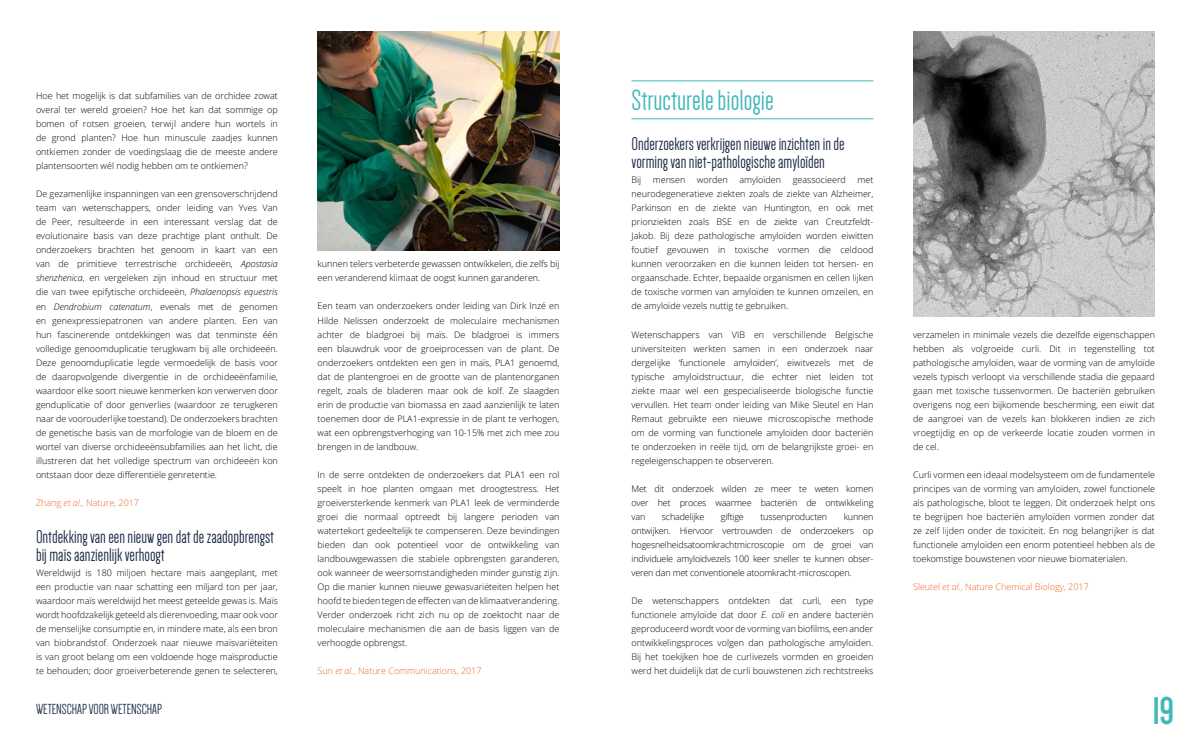
<style>
.page{position:relative;width:1191px;height:738px;background:#fff}
.page>*{position:absolute;margin:0;border:0;box-sizing:border-box;transform-origin:0 0}
.t1{font:700 40px "Dense";color:#43b7ba}
.t2{font:30px "Dense";color:#43b7ba}
.t3{font:19px/18px "Dense";color:#1b2944}
.t4{font:15px "Dense";color:#1b2944}
.t5{font:300 9px/14px "Open Sans";color:#000;text-align:justify}
.t6{font:300 9px "Open Sans";color:#ec672a}
.t7{font:300 9px "Open Sans";letter-spacing:-.02em;color:#000}
.s1{font-style:italic}
</style>
<div class="page">
<hr style="left:631px;top:80px;width:242px;height:1px;background:#43b7ba">
<hr style="left:631px;top:118px;width:242px;height:1px;background:#43b7ba">
<img style="left:317px;top:31px;width:242px;height:219px">
<img style="left:913px;top:31px;width:242px;height:285px">
<p class="t5" style="left:36px;top:89px;width:243px">Hoe het mogelijk is dat subfamilies van de orchidee zowat overal ter wereld groeien? Hoe het kan dat sommige op bomen of rotsen groeien, terwijl andere hun wortels in de grond planten? Hoe hun minuscule zaadjes kunnen ontkiemen zonder de voedingslaag die de meeste andere plantensoorten wél nodig hebben om te ontkiemen?</p>
<p class="t5" style="left:36px;top:187px;width:243px">De gezamenlijke inspanningen van een grensoverschrijdend team van wetenschappers, onder leiding van Yves Van de Peer, resulteerde in een interessant verslag dat de evolutionaire basis van deze prachtige plant onthult. De onderzoekers brachten het genoom in kaart van een van de primitieve terrestrische orchideeën, <span class="s1">Apostasia shenzhenica</span>, en vergeleken zijn inhoud en structuur met die van twee epifytische orchideeën, <span class="s1">Phalaenopsis equestris </span>en <span class="s1">Dendrobium catenatum</span>, evenals met de genomen en genexpressiepatronen van andere planten. Een van hun fascinerende ontdekkingen was dat tenminste één volledige genoomduplicatie terugkwam bij alle orchideeën.<br>Deze genoomduplicatie legde vermoedelijk de basis voor de daaropvolgende divergentie in de orchideeënfamilie, waardoor elke soort nieuwe kenmerken kon verwerven door genduplicatie of door genverlies (waardoor ze terugkeren naar de voorouderlijke toestand). De onderzoekers brachten de genetische basis van de morfologie van de bloem en de wortel van diverse orchideeënsubfamilies aan het licht, die illustreren dat het volledige spectrum van orchideeën kon ontstaan door deze differentiële genretentie.</p>
<p class="t6" style="left:36px;top:496px;width:105px">Zhang <span class="s1">et al</span>., Nature, 2017</p>
<h3 class="t3" style="left:36px;top:527px;width:240px">Ontdekking van een nieuw gen dat de zaadopbrengst bij maïs aanzienlijk verhoogt</h3>
<p class="t5" style="left:36px;top:565px;width:243px">Wereldwijd is 180 miljoen hectare maïs aangeplant, met een productie van naar schatting een miljard ton per jaar, waardoor maïs wereldwijd het meest geteelde gewas is. Maïs wordt hoofdzakelijk geteeld als dierenvoeding, maar ook voor de menselijke consumptie en, in mindere mate, als een bron van biobrandstof. Onderzoek naar nieuwe maïsvariëteiten is van groot belang om een voldoende hoge maïsproductie te behouden; door groeiverbeterende genen te selecteren,</p>
<h3 class="t4" style="left:36px;top:701px;width:127px">WETENSCHAP VOOR WETENSCHAP</h3>
<p class="t5" style="left:317px;top:257px;width:243px">kunnen telers verbeterde gewassen ontwikkelen, die zelfs bij een veranderend klimaat de oogst kunnen garanderen.</p>
<p class="t5" style="left:317px;top:299px;width:243px">Een team van onderzoekers onder leiding van Dirk Inzé en Hilde Nelissen onderzoekt de moleculaire mechanismen achter de bladgroei bij maïs. De bladgroei is immers een blauwdruk voor de groeiprocessen van de plant. De onderzoekers ontdekten een gen in maïs, PLA1 genoemd, dat de plantengroei en de grootte van de plantenorganen regelt, zoals de bladeren maar ook de kolf. Ze slaagden erin de productie van biomassa en zaad aanzienlijk te laten toenemen door de PLA1-expressie in de plant te verhogen, wat een opbrengstverhoging van 10-15% met zich mee zou brengen in de landbouw.</p>
<p class="t5" style="left:317px;top:467px;width:243px">In de serre ontdekten de onderzoekers dat PLA1 een rol speelt in hoe planten omgaan met droogtestress. Het groeiversterkende kenmerk van PLA1 leek de verminderde groei die normaal optreedt bij langere perioden van watertekort gedeeltelijk te compenseren. Deze bevindingen bieden dan ook potentieel voor de ontwikkeling van landbouwgewassen die stabiele opbrengsten garanderen, ook wanneer de weersomstandigheden minder gunstig zijn.<br>Op die manier kunnen nieuwe gewasvariëteiten helpen het hoofd te bieden tegen de effecten van de klimaatverandering.<br>Verder onderzoek richt zich nu op de zoektocht naar de moleculaire mechanismen die aan de basis liggen van de verhoogde opbrengst.</p>
<p class="t6" style="left:317px;top:664px;width:165px">Sun <span class="s1">et al.</span>, Nature Communications, 2017</p>
<h2 class="t2" style="left:631px;top:85px;width:144px">Structurele biologie</h2>
<h3 class="t3" style="left:631px;top:135px;width:215px">Onderzoekers verkrijgen nieuwe inzichten in de vorming van niet-pathologische amyloïden</h3>
<p class="t5" style="left:631px;top:173px;width:11px">Bij</p>
<p class="t5" style="left:653px;top:173px;width:34px">mensen</p>
<p class="t5" style="left:697px;top:173px;width:32px">worden</p>
<p class="t5" style="left:739px;top:173px;width:43px">amyloïden</p>
<p class="t5" style="left:793px;top:173px;width:55px">geassocieerd</p>
<p class="t5" style="left:631px;top:173px;width:243px;text-indent:226px">met neurodegeneratieve ziekten zoals de ziekte van Alzheimer, Parkinson en de ziekte van Huntington, en ook met prionziekten zoals BSE en de ziekte van Creutzfeldt-Jakob. Bij deze pathologische amyloïden worden eiwitten foutief gevouwen in toxische vormen die celdood kunnen veroorzaken en die kunnen leiden tot hersen- en orgaanschade. Echter, bepaalde organismen en cellen lijken de toxische vormen van amyloïden te kunnen omzeilen, en de amyloïde vezels nuttig te gebruiken.</p>
<p class="t5" style="left:631px;top:327px;width:243px">Wetenschappers van VIB en verschillende Belgische universiteiten werkten samen in een onderzoek naar dergelijke ‘functionele amyloïden’, eiwitvezels met de typische amyloïdstructuur, die echter niet leiden tot ziekte maar wel een gespecialiseerde biologische functie vervullen. Het team onder leiding van Mike Sleutel en Han Remaut gebruikte een nieuwe microscopische methode om de vorming van functionele amyloïden door bacteriën te onderzoeken in reële tijd, om de belangrijkste groei- en regeleigenschappen te observeren.</p>
<p class="t5" style="left:631px;top:481px;width:243px">Met dit onderzoek wilden ze meer te weten komen over het proces waarmee bacteriën de ontwikkeling van</p>
<p class="t7" style="left:662px;top:510px;width:44px">schadelijke</p>
<p class="t7" style="left:721px;top:510px;width:25px">giftige</p>
<p class="t7" style="left:760px;top:510px;width:68px">tussenproducten</p>
<p class="t5" style="left:631px;top:509px;width:243px;text-indent:212px">kunnen ontwijken. Hiervoor vertrouwden de onderzoekers op hogesnelheidsatoomkrachtmicroscopie om de groei van individuele amyloïdvezels 100 keer sneller te kunnen obser&shy;veren dan met conventionele atoomkracht-microscopen.</p>
<p class="t5" style="left:631px;top:593px;width:243px">De wetenschappers ontdekten dat curli, een type functionele amyloïde dat door <span class="s1">E. coli</span> en andere bacteriën geproduceerd wordt voor de vorming van biofilms, een ander ontwikkelingsproces volgen dan pathologische amyloïden.<br>Bij het toekijken hoe de curlivezels vormden en groeiden werd het duidelijk dat de curli bouwstenen zich rechtstreeks</p>
<p class="t5" style="left:913px;top:327px;width:243px">verzamelen in minimale vezels die dezelfde eigenschappen hebben als volgroeide curli. Dit in tegenstelling tot pathologische amyloïden, waar de vorming van de amyloïde vezels typisch verloopt via verschillende stadia die gepaard gaan met toxische tussenvormen. De bacteriën gebruiken overigens nog een bijkomende bescherming, een eiwit dat de aangroei van de vezels kan blokkeren indien ze zich vroegtijdig en op de verkeerde locatie zouden vormen in de cel.</p>
<p class="t5" style="left:913px;top:467px;width:243px">Curli vormen een ideaal modelsysteem om de fundamentele principes van de vorming van amyloïden, zowel functionele als pathologische, bloot te leggen. Dit onderzoek helpt ons te begrijpen hoe bacteriën amyloïden vormen zonder dat ze zelf lijden onder de toxiciteit. En nog belangrijker is dat functionele amyloïden een enorm potentieel hebben als de toekomstige bouwstenen voor nieuwe biomaterialen.</p>
<p class="t6" style="left:913px;top:580px;width:177px">Sleutel <span class="s1">et al.</span>, Nature Chemical Biology, 2017</p>
<h1 class="t1" style="left:1152px;top:690px;width:23px">19</h1>
</div>
